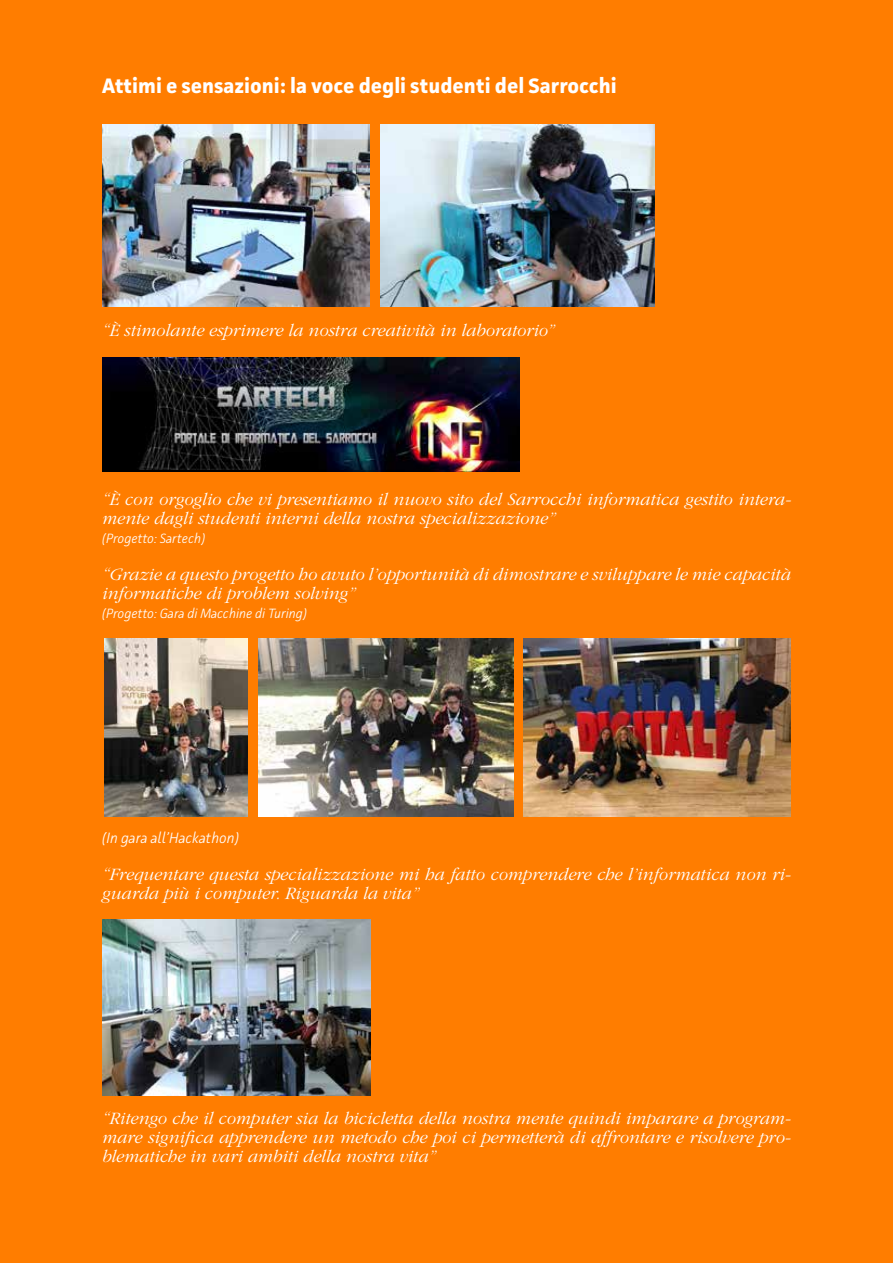
<style>
.page{position:relative;width:893px;height:1263px;background:#ff7d00}
.page>*{position:absolute;margin:0;border:0;box-sizing:border-box;transform-origin:0 0}
.t1{font:700 21px "Facit";color:#fff}
.t2{font:italic 300 18px/18.8px "ITC Garamond Std";color:#fff}
.t3{font:italic 300 15px "Facit";color:#fff}
.t4{font:italic 300 13.5px "Facit";color:#fff}
</style>
<div class="page">
<img style="left:102px;top:124px;width:267px;height:182px">
<img style="left:381px;top:124px;width:274px;height:182px">
<img style="left:102px;top:357px;width:418px;height:114px">
<img style="left:102px;top:920px;width:269px;height:176px">
<img style="left:524px;top:639px;width:267px;height:178px">
<img style="left:258px;top:639px;width:255px;height:178px">
<img style="left:104px;top:639px;width:144px;height:178px">
<p class="t1" style="left:102px;top:72px;width:516px">Attimi e sensazioni: la voce degli studenti del Sarrocchi</p>
<p class="t2" style="left:102px;top:321px;width:454px">“È stimolante esprimere la nostra creatività in laboratorio”</p>
<p class="t2" style="left:102px;top:490px;width:690px">“È con orgoglio che vi presentiamo il nuovo sito del Sarrocchi informatica gestito intera&shy;mente dagli studenti interni della nostra specializzazione”</p>
<p class="t4" style="left:102px;top:530px;width:105px">(Progetto: Sartech)</p>
<p class="t2" style="left:102px;top:565px;width:690px">“Grazie a questo progetto ho avuto l’opportunità di dimostrare e sviluppare le mie capacità informatiche di problem solving”</p>
<p class="t4" style="left:102px;top:605px;width:206px">(Progetto: Gara di Macchine di Turing)</p>
<p class="t3" style="left:102px;top:828px;width:138px">(In gara all’Hackathon)</p>
<p class="t2" style="left:102px;top:865px;width:690px">“Frequentare questa specializzazione mi ha fatto comprendere che l’informatica non ri&shy;guarda più i computer. Riguarda la vita”</p>
<p class="t2" style="left:102px;top:1109px;width:690px;text-align:justify">“Ritengo che il computer sia la bicicletta della nostra mente quindi imparare a program&shy;mare significa apprendere un metodo che poi ci permetterà di affrontare e risolvere pro&shy;blematiche in vari ambiti della nostra vita”</p>
</div>
